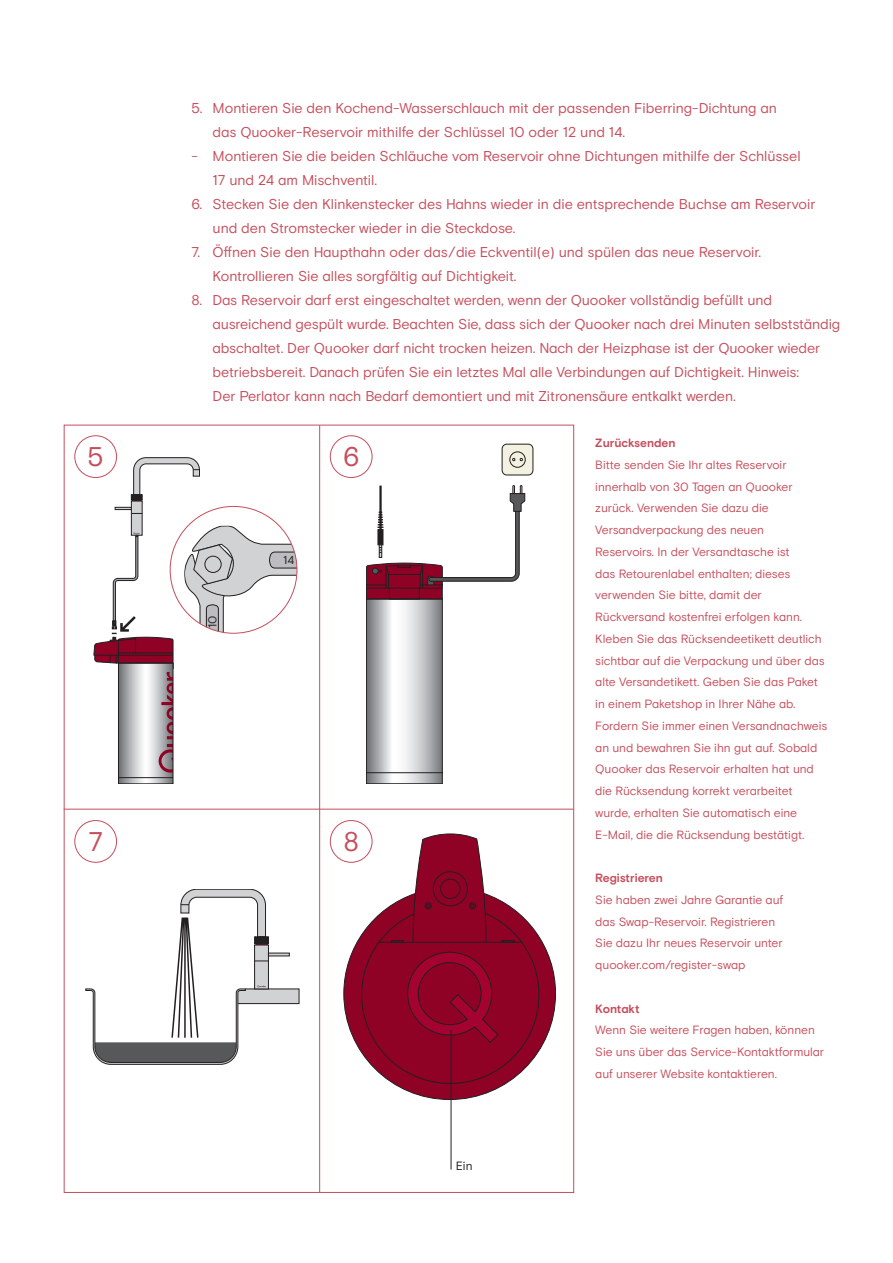
<style>
.page{position:relative;width:893px;height:1263px;background:#fff}
.page>*{position:absolute;margin:0;border:0;box-sizing:border-box;transform-origin:0 0}
.Body_tekst_9_5pt{font:27px "Basis Grotesque Pro";color:#c64e5c}
.Body_tekst_9_5pt-2{font:14.25px/24px "Basis Grotesque Pro";letter-spacing:-.005em;color:#c64e5c}
.Kleine_body_tekst_8pt{font:12px/21.8px "Basis Grotesque Pro";letter-spacing:-.005em;color:#c64e5c}
.Kleine_body_tekst_8pt-2{font:700 12px "Basis Grotesque Pro";color:#c64e5c}
.t1{font:12px "Basis Grotesque Pro";color:#231f20}
.t2{font:11.55px "Basis Grotesque Pro";color:#231f20}
</style>
<div class="page">
<hr style="left:319px;top:425px;width:1px;height:767px;background:#c64e5c">
<hr style="left:64px;top:809px;width:510px;height:1px;background:#c64e5c">
<div style="left:74px;top:435px;width:43px;height:43px;border:1px solid #c64e5c;border-radius:50%"></div>
<div style="left:74px;top:820px;width:43px;height:43px;border:1px solid #c64e5c;border-radius:50%"></div>
<div style="left:330px;top:435px;width:42px;height:43px;border:1px solid #c64e5c;border-radius:50%"></div>
<div style="left:330px;top:820px;width:42px;height:43px;border:1px solid #c64e5c;border-radius:50%"></div>
<svg style="left:344px;top:834px;width:212px;height:266px"></svg>
<hr style="left:451px;top:1030px;width:1px;height:139px;background:#231f20">
<div style="left:502px;top:444px;width:31px;height:31px;background:#f3f1df;border-radius:5px"></div>
<div style="left:502px;top:444px;width:31px;height:31px;border:1px solid #231f20;border-radius:5px"></div>
<div style="left:510px;top:452px;width:15px;height:15px;border:1px solid #231f20;border-radius:50%"></div>
<svg style="left:512px;top:458px;width:11px;height:3px"></svg>
<svg style="left:366px;top:485px;width:159px;height:299px"></svg>
<svg style="left:86px;top:889px;width:213px;height:175px"></svg>
<div style="left:131px;top:501px;width:11px;height:34px;background:#d1d2d4"></div>
<div style="left:131px;top:501px;width:11px;height:34px;border:1px solid #231f20"></div>
<svg style="left:115px;top:458px;width:85px;height:56px"></svg>
<svg style="left:94px;top:526px;width:203px;height:258px"></svg>
<div style="left:205px;top:556px;width:16px;height:16px;background:#d1d2d4;border-radius:50%"></div>
<div style="left:205px;top:556px;width:16px;height:17px;border:1px solid #231f20;border-radius:50%"></div>
<p class="Body_tekst_9_5pt" style="left:88px;top:441px;width:18px">5</p>
<p class="Body_tekst_9_5pt" style="left:88px;top:825px;width:16px">7</p>
<p class="Body_tekst_9_5pt-2" style="left:213px;top:96px;width:566px;text-indent:-21px">5. Montieren Sie den Kochend-Wasserschlauch mit der passenden Fiberring-Dichtung an das Quooker-Reservoir mithilfe der Schlüssel 10 oder 12 und 14.</p>
<p class="Body_tekst_9_5pt-2" style="left:213px;top:144px;width:589px;text-indent:-21px">- Montieren Sie die beiden Schläuche vom Reservoir ohne Dichtungen mithilfe der Schlüssel<br>17 und 24 am Mischventil.</p>
<p class="Body_tekst_9_5pt-2" style="left:213px;top:192px;width:604px;text-indent:-21px">6. Stecken Sie den Klinkenstecker des Hahns wieder in die entsprechende Buchse am Reservoir und den Stromstecker wieder in die Steckdose.</p>
<p class="Body_tekst_9_5pt-2" style="left:213px;top:240px;width:550px;text-indent:-21px">7. Öffnen Sie den Haupthahn oder das/die Eckventil(e) und spülen das neue Reservoir.<br>Kontrollieren Sie alles sorgfältig auf Dichtigkeit.</p>
<p class="Body_tekst_9_5pt-2" style="left:213px;top:288px;width:629px;text-indent:-21px">8. Das Reservoir darf erst eingeschaltet werden, wenn der Quooker vollständig befüllt und ausreichend gespült wurde. Beachten Sie, dass sich der Quooker nach drei Minuten selbstständig abschaltet. Der Quooker darf nicht trocken heizen. Nach der Heizphase ist der Quooker wieder betriebsbereit. Danach prüfen Sie ein letztes Mal alle Verbindungen auf Dichtigkeit. Hinweis:<br>Der Perlator kann nach Bedarf demontiert und mit Zitronensäure entkalkt werden.</p>
<p class="t2" style="left:206px;top:628px;width:14px;rotate:-90deg">10</p>
<p class="t2" style="left:283px;top:553px;width:13px">14</p>
<p class="Body_tekst_9_5pt" style="left:343px;top:441px;width:18px">6</p>
<p class="Body_tekst_9_5pt" style="left:343px;top:825px;width:17px">8</p>
<p class="t1" style="left:456px;top:1158px;width:18px">Ein</p>
<p class="Kleine_body_tekst_8pt-2" style="left:595px;top:436px;width:82px">Zurücksenden</p>
<p class="Kleine_body_tekst_8pt" style="left:595px;top:454px;width:234px">Bitte senden Sie Ihr altes Reservoir innerhalb von 30 Tagen an Quooker zurück. Verwenden Sie dazu die Versandverpackung des neuen<br>Reservoirs. In der Versandtasche ist<br>das Retourenlabel enthalten; dieses verwenden Sie bitte, damit der Rückversand kostenfrei erfolgen kann.<br>Kleben Sie das Rücksendeetikett deutlich sichtbar auf die Verpackung und über das alte Versandetikett. Geben Sie das Paket in einem Paketshop in Ihrer Nähe ab.<br>Fordern Sie immer einen Versandnachweis an und bewahren Sie ihn gut auf. Sobald Quooker das Reservoir erhalten hat und die Rücksendung korrekt verarbeitet wurde, erhalten Sie automatisch eine E-Mail, die die Rücksendung bestätigt.</p>
<p class="Kleine_body_tekst_8pt-2" style="left:595px;top:871px;width:69px">Registrieren</p>
<p class="Kleine_body_tekst_8pt" style="left:595px;top:889px;width:189px">Sie haben zwei Jahre Garantie auf das Swap-Reservoir. Registrieren Sie dazu Ihr neues Reservoir unter quooker.com/register-swap</p>
<p class="Kleine_body_tekst_8pt-2" style="left:595px;top:1001px;width:46px">Kontakt</p>
<p class="Kleine_body_tekst_8pt" style="left:595px;top:1019px;width:230px">Wenn Sie weitere Fragen haben, können<br>Sie uns über das Service-Kontaktformular auf unserer Website kontaktieren.</p>
</div>
